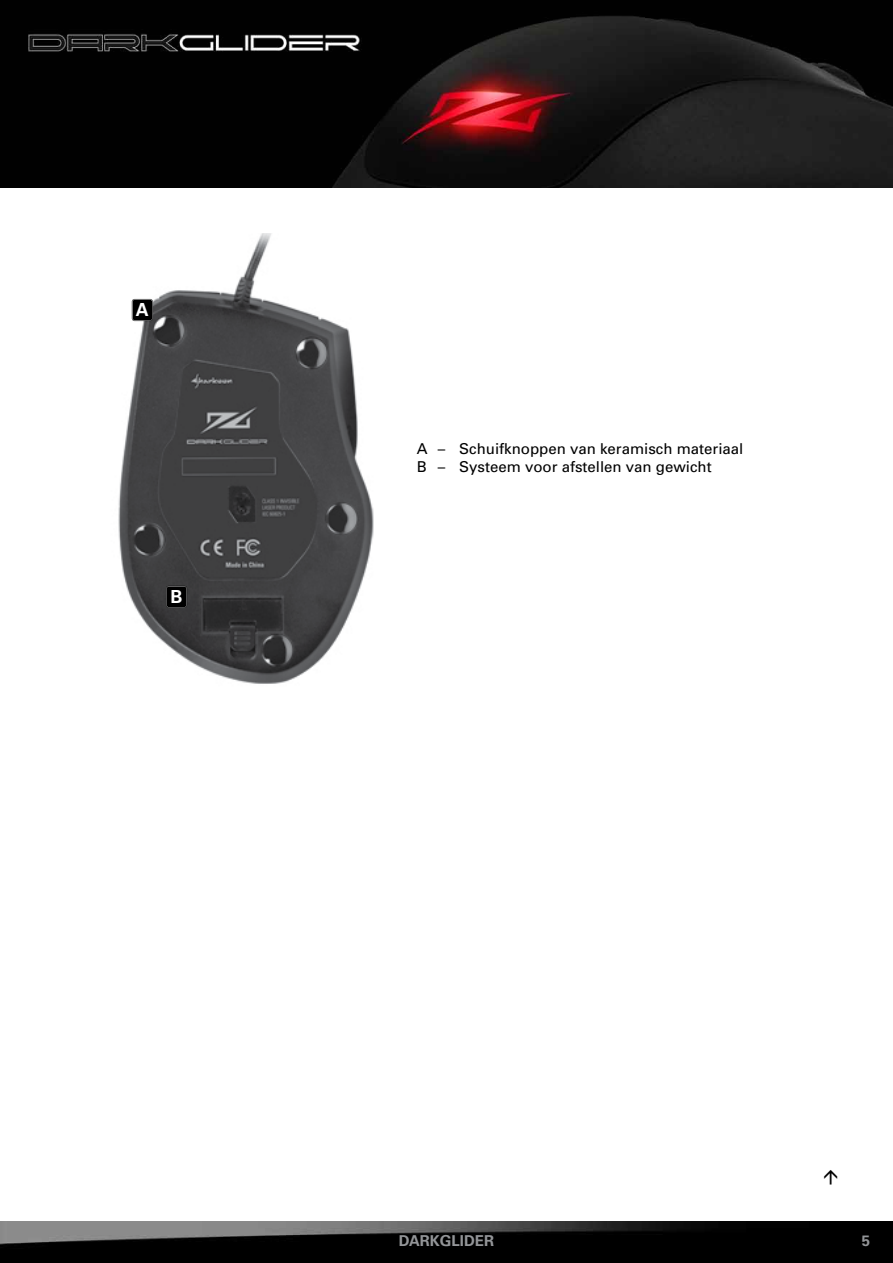
<style>
.page{position:relative;width:893px;height:1263px;background:#fff}
.page>*{position:absolute;margin:0;border:0;box-sizing:border-box;transform-origin:0 0}
.t1{font:700 18px "Univers";color:#fff}
.t2{font:15px/18px "Univers";color:#000}
.t3{font:700 15px "Univers";color:#939598}
</style>
<div class="page">
<img style="left:0;top:1px;width:893px;height:187px">
<img style="left:0;top:1221px;width:893px;height:42px">
<img style="left:118px;top:234px;width:256px;height:450px">
<svg style="left:132px;top:299px;width:21px;height:22px"></svg>
<svg style="left:166px;top:586px;width:21px;height:22px"></svg>
<p class="t1" style="left:136px;top:299px;width:14px">A</p>
<p class="t1" style="left:171px;top:586px;width:14px">B</p>
<p class="t2" style="left:417px;top:440px;width:328px">A – Schuifknoppen van keramisch materiaal<br>B – Systeem voor afstellen van gewicht</p>
<p class="t3" style="left:399px;top:1232px;width:97px">DARKGLIDER</p>
<p class="t3" style="left:862px;top:1232px;width:10px">5</p>
</div>
